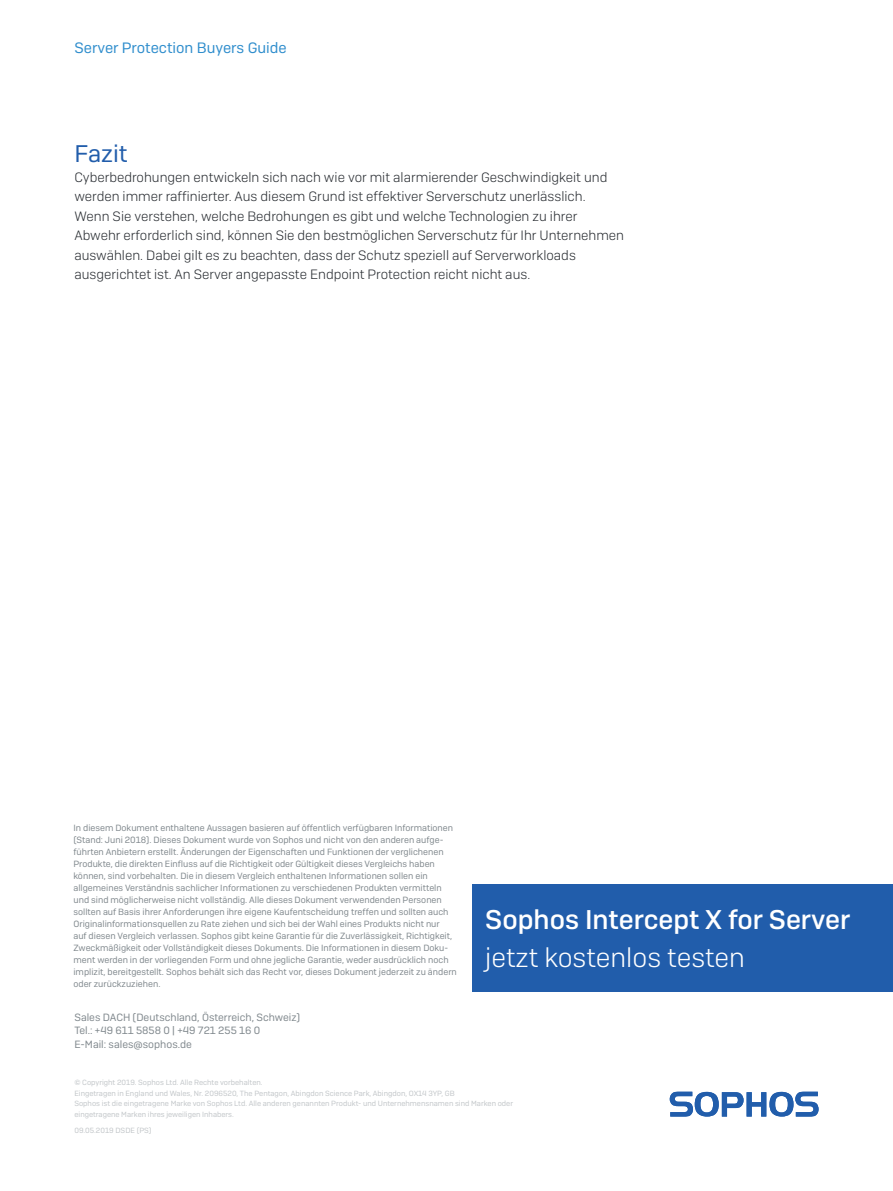
<style>
.page{position:relative;width:893px;height:1191px;background:#fff}
.page>*{position:absolute;margin:0;border:0;box-sizing:border-box;transform-origin:0 0}
.CTA_Copy{font:500 27px/37.5px "Sophos Sans";color:#fff}
.Subheading_1{font:24px "Sophos Sans";color:#215dab}
.t1{font:15px "Sophos Sans";color:#308ecd}
.Body_Copy{font:300 13.5px/19.5px "Sophos Sans";color:#282c31}
.Sales_Address{font:10.5px "Sophos Sans";color:#81898e}
.Note{font:9px/12px "Sophos Sans";color:#81898e}
.Copyright{font:7.5px/10.5px "Sophos Sans";color:#c2c6c9}
.Job_No__and_Version{font:7.5px "Sophos Sans";color:#c2c6c9}
.s1{font-weight:300}
</style>
<div class="page">
<div style="left:472px;top:884px;width:421px;height:107px;background:#215dab"></div>
<svg style="left:670px;top:1091px;width:149px;height:25px"></svg>
<h3 class="t1" style="left:74px;top:39px;width:214px">Server Protection Buyers Guide</h3>
<p class="Subheading_1" style="left:74px;top:140px;width:55px">Fazit</p>
<p class="Body_Copy" style="left:74px;top:167px;width:551px">Cyberbedrohungen entwickeln sich nach wie vor mit alarmierender Geschwindigkeit und werden immer raffinierter. Aus diesem Grund ist effektiver Serverschutz unerlässlich.<br>Wenn Sie verstehen, welche Bedrohungen es gibt und welche Technologien zu ihrer Abwehr erforderlich sind, können Sie den bestmöglichen Serverschutz für Ihr Unternehmen auswählen. Dabei gilt es zu beachten, dass der Schutz speziell auf Serverworkloads ausgerichtet ist. An Server angepasste Endpoint Protection reicht nicht aus.</p>
<p class="Note" style="left:73px;top:821px;width:385px">In diesem Dokument enthaltene Aussagen basieren auf öffentlich verfügbaren Informationen (Stand: Juni 2018). Dieses Dokument wurde von Sophos und nicht von den anderen aufge&shy;führten Anbietern erstellt. Änderungen der Eigenschaften und Funktionen der verglichenen Produkte, die direkten Einfluss auf die Richtigkeit oder Gültigkeit dieses Vergleichs haben können, sind vorbehalten. Die in diesem Vergleich enthaltenen Informationen sollen ein allgemeines Verständnis sachlicher Informationen zu verschiedenen Produkten vermitteln und sind möglicherweise nicht vollständig. Alle dieses Dokument verwendenden Personen sollten auf Basis ihrer Anforderungen ihre eigene Kaufentscheidung treffen und sollten auch Originalinformationsquellen zu Rate ziehen und sich bei der Wahl eines Produkts nicht nur<br>auf diesen Vergleich verlassen. Sophos gibt keine Garantie für die Zuverlässigkeit, Richtigkeit, Zweckmäßigkeit oder Vollständigkeit dieses Dokuments. Die Informationen in diesem Doku&shy;ment werden in der vorliegenden Form und ohne jegliche Garantie, weder ausdrücklich noch implizit, bereitgestellt. Sophos behält sich das Recht vor, dieses Dokument jederzeit zu ändern oder zurückzuziehen.</p>
<p class="Sales_Address" style="left:74px;top:1010px;width:227px">Sales DACH (Deutschland, Österreich, Schweiz)</p>
<p class="Sales_Address" style="left:74px;top:1024px;width:187px">Tel.: +49 611 5858 0 | +49 721 255 16 0</p>
<p class="Sales_Address" style="left:74px;top:1037px;width:119px">E-Mail: sales@sophos.de</p>
<p class="Copyright" style="left:74px;top:1077px;width:190px">© Copyright 2019. Sophos Ltd. Alle Rechte vorbehalten.</p>
<p class="Copyright" style="left:74px;top:1087px;width:382px">Eingetragen in England und Wales, Nr. 2096520, The Pentagon, Abingdon Science Park, Abingdon, OX14 3YP, GB</p>
<p class="Copyright" style="left:74px;top:1098px;width:440px">Sophos ist die eingetragene Marke von Sophos Ltd. Alle anderen genannten Produkt- und Unternehmensnamen sind Marken oder eingetragene Marken ihres jeweiligen Inhabers.</p>
<p class="Job_No__and_Version" style="left:74px;top:1125px;width:79px">09.05.2019 DSDE (PS)</p>
<p class="CTA_Copy" style="left:485px;top:900px;width:367px">Sophos Intercept X for Server <span class="s1">jetzt kostenlos testen</span></p>
</div>
